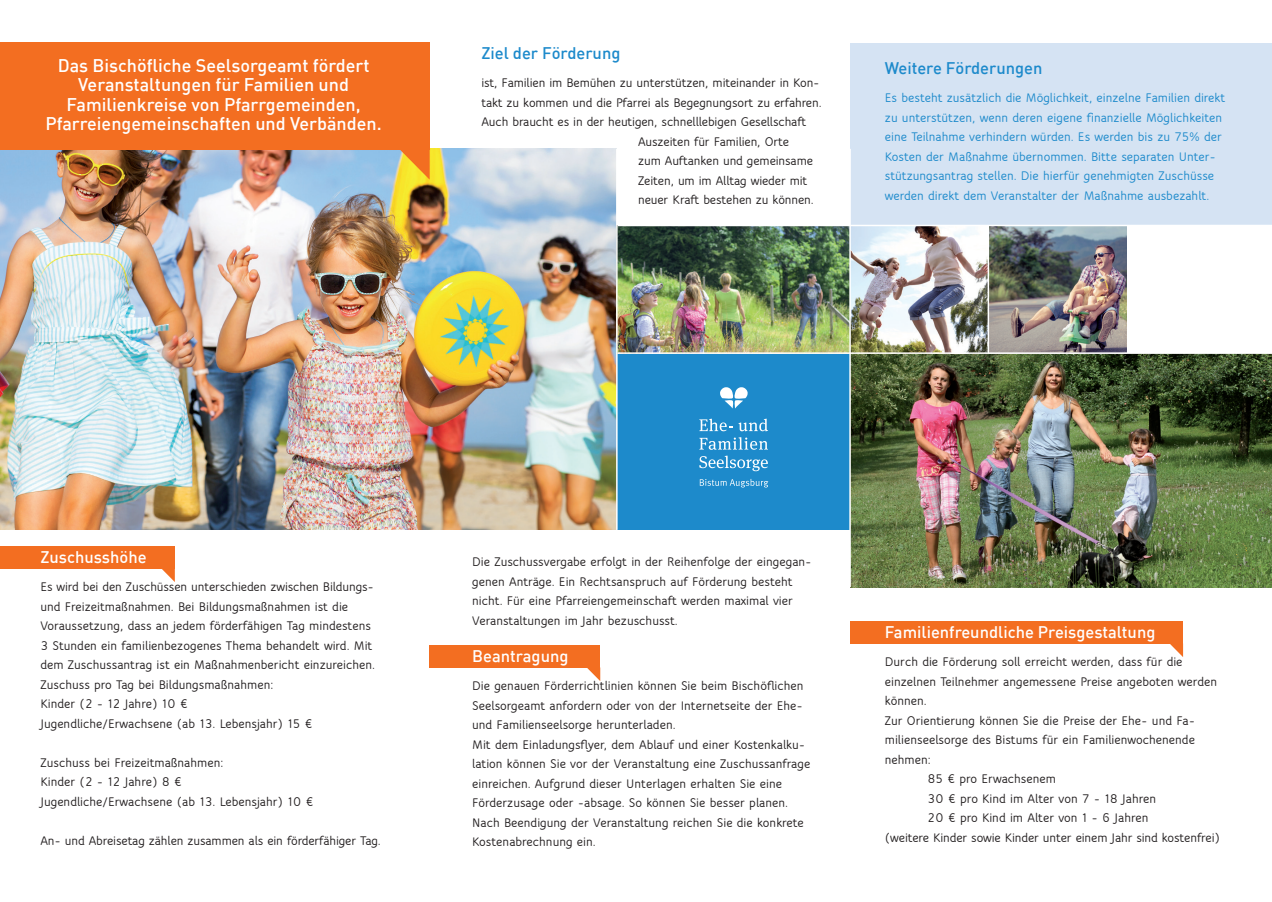
<style>
.page{position:relative;width:1272px;height:902px;background:#fff}
.page>*{position:absolute;margin:0;border:0;box-sizing:border-box;transform-origin:0 0}
.t1{font:500 18px/19.5px "DIN";color:#fff;text-align:center}
.t2{font:500 16.5px "DIN";color:#fff}
.t3{font:500 16.5px "DIN";color:#1d8acb}
.t4{font:700 13.5px/19.5px "Speak";color:#231f20}
.t5{font:700 13.5px/19.5px "Speak";color:#1d8acb}
</style>
<div class="page">
<img style="left:0;top:149px;width:616px;height:381px">
<div style="left:0;top:43px;width:429px;height:107px;background:#f36e21"></div>
<svg style="left:400px;top:150px;width:29px;height:29px"></svg>
<div style="left:429px;top:645px;width:171px;height:22px;background:#f36e21"></div>
<div style="left:0;top:546px;width:175px;height:22px;background:#f36e21"></div>
<div style="left:850px;top:621px;width:332px;height:22px;background:#f36e21"></div>
<svg style="left:587px;top:667px;width:13px;height:14px"></svg>
<svg style="left:161px;top:568px;width:14px;height:14px"></svg>
<svg style="left:1169px;top:643px;width:13px;height:13px"></svg>
<div style="left:617px;top:353px;width:233px;height:177px;background:#1d8acb"></div>
<div style="left:850px;top:43px;width:421px;height:182px;background:#d5e3f3"></div>
<svg style="left:699px;top:418px;width:33px;height:13px"></svg>
<svg style="left:738px;top:418px;width:30px;height:13px"></svg>
<svg style="left:699px;top:437px;width:69px;height:34px"></svg>
<svg style="left:699px;top:479px;width:69px;height:8px"></svg>
<svg style="left:720px;top:387px;width:27px;height:21px"></svg>
<img style="left:850px;top:354px;width:421px;height:233px">
<img style="left:617px;top:226px;width:509px;height:126px">
<hr style="left:849px;top:149px;width:1px;height:438px;background:#fff">
<hr style="left:617px;top:352px;width:654px;height:2px;background:#fff">
<hr style="left:987px;top:225px;width:2px;height:128px;background:#fff">
<h1 class="t1" style="left:45px;top:55px;width:338px">Das Bischöfliche Seelsorgeamt fördert Veranstaltungen für Familien und Familienkreise von Pfarrgemeinden, Pfarreiengemeinschaften und Verbänden.</h1>
<p class="t3" style="left:481px;top:43px;width:140px">Ziel der Förderung</p>
<p class="t4" style="left:481px;top:73px;width:340px">ist, Familien im Bemühen zu unterstützen, miteinander in Kon-</p>
<p class="t4" style="left:481px;top:92px;width:342px">takt zu kommen und die Pfarrei als Begegnungsort zu erfahren.</p>
<p class="t4" style="left:481px;top:112px;width:326px">Auch braucht es in der heutigen, schnelllebigen Gesellschaft</p>
<p class="t4" style="left:638px;top:131px;width:152px">Auszeiten für Familien, Orte</p>
<p class="t4" style="left:638px;top:151px;width:176px">zum Auftanken und gemeinsame</p>
<p class="t4" style="left:638px;top:170px;width:171px">Zeiten, um im Alltag wieder mit</p>
<p class="t4" style="left:638px;top:190px;width:177px">neuer Kraft bestehen zu können.</p>
<p class="t3" style="left:884px;top:58px;width:159px">Weitere Förderungen</p>
<p class="t5" style="left:884px;top:88px;width:342px">Es besteht zusätzlich die Möglichkeit, einzelne Familien direkt zu unterstützen, wenn deren eigene finanzielle Möglichkeiten eine Teilnahme verhindern würden. Es werden bis zu 75% der Kosten der Maßnahme übernommen. Bitte separaten Unter&shy;stützungsantrag stellen. Die hierfür genehmigten Zuschüsse werden direkt dem Veranstalter der Maßnahme ausbezahlt.</p>
<p class="t2" style="left:40px;top:546px;width:108px">Zuschusshöhe</p>
<p class="t4" style="left:40px;top:577px;width:336px">Es wird bei den Zuschüssen unterschieden zwischen Bildungs&shy;und Freizeitmaßnahmen. Bei Bildungsmaßnahmen ist die Voraussetzung, dass an jedem förderfähigen Tag mindestens 3 Stunden ein familienbezogenes Thema behandelt wird. Mit dem Zuschussantrag ist ein Maßnahmenbericht einzureichen.<br>Zuschuss pro Tag bei Bildungsmaßnahmen:<br>Kinder (2 - 12 Jahre) 10 €<br>Jugendliche/Erwachsene (ab 13. Lebensjahr) 15 €</p>
<p class="t4" style="left:40px;top:752px;width:275px">Zuschuss bei Freizeitmaßnahmen:<br>Kinder (2 - 12 Jahre) 8 €<br>Jugendliche/Erwachsene (ab 13. Lebensjahr) 10 €</p>
<p class="t4" style="left:40px;top:830px;width:342px">An- und Abreisetag zählen zusammen als ein förderfähiger Tag.</p>
<p class="t4" style="left:472px;top:552px;width:341px">Die Zuschussvergabe erfolgt in der Reihenfolge der eingegan&shy;genen Anträge. Ein Rechtsanspruch auf Förderung besteht nicht. Für eine Pfarreiengemeinschaft werden maximal vier Veranstaltungen im Jahr bezuschusst.</p>
<p class="t2" style="left:472px;top:645px;width:98px">Beantragung</p>
<p class="t4" style="left:472px;top:676px;width:340px">Die genauen Förderrichtlinien können Sie beim Bischöflichen Seelsorgeamt anfordern oder von der Internetseite der Ehe&shy;und Familienseelsorge herunterladen.<br>Mit dem Einladungsflyer, dem Ablauf und einer Kostenkalku&shy;lation können Sie vor der Veranstaltung eine Zuschussanfrage einreichen. Aufgrund dieser Unterlagen erhalten Sie eine Förderzusage oder -absage. So können Sie besser planen.<br>Nach Beendigung der Veranstaltung reichen Sie die konkrete Kostenabrechnung ein.</p>
<p class="t2" style="left:884px;top:621px;width:272px">Familienfreundliche Preisgestaltung</p>
<p class="t4" style="left:884px;top:652px;width:299px">Durch die Förderung soll erreicht werden, dass für die</p>
<p class="t4" style="left:884px;top:671px;width:334px">einzelnen Teilnehmer angemessene Preise angeboten werden</p>
<p class="t4" style="left:884px;top:691px;width:43px">können.</p>
<p class="t4" style="left:884px;top:710px;width:312px">Zur Orientierung können Sie die Preise der Ehe- und Fa-</p>
<p class="t4" style="left:884px;top:730px;width:311px">milienseelsorge des Bistums für ein Familienwochenende</p>
<p class="t4" style="left:884px;top:749px;width:47px">nehmen:</p>
<p class="t4" style="left:927px;top:769px;width:130px">85 € pro Erwachsenem</p>
<p class="t4" style="left:927px;top:788px;width:230px">30 € pro Kind im Alter von 7 - 18 Jahren</p>
<p class="t4" style="left:927px;top:808px;width:223px">20 € pro Kind im Alter von 1 - 6 Jahren</p>
<p class="t4" style="left:884px;top:827px;width:336px">(weitere Kinder sowie Kinder unter einem Jahr sind kostenfrei)</p>
</div>
